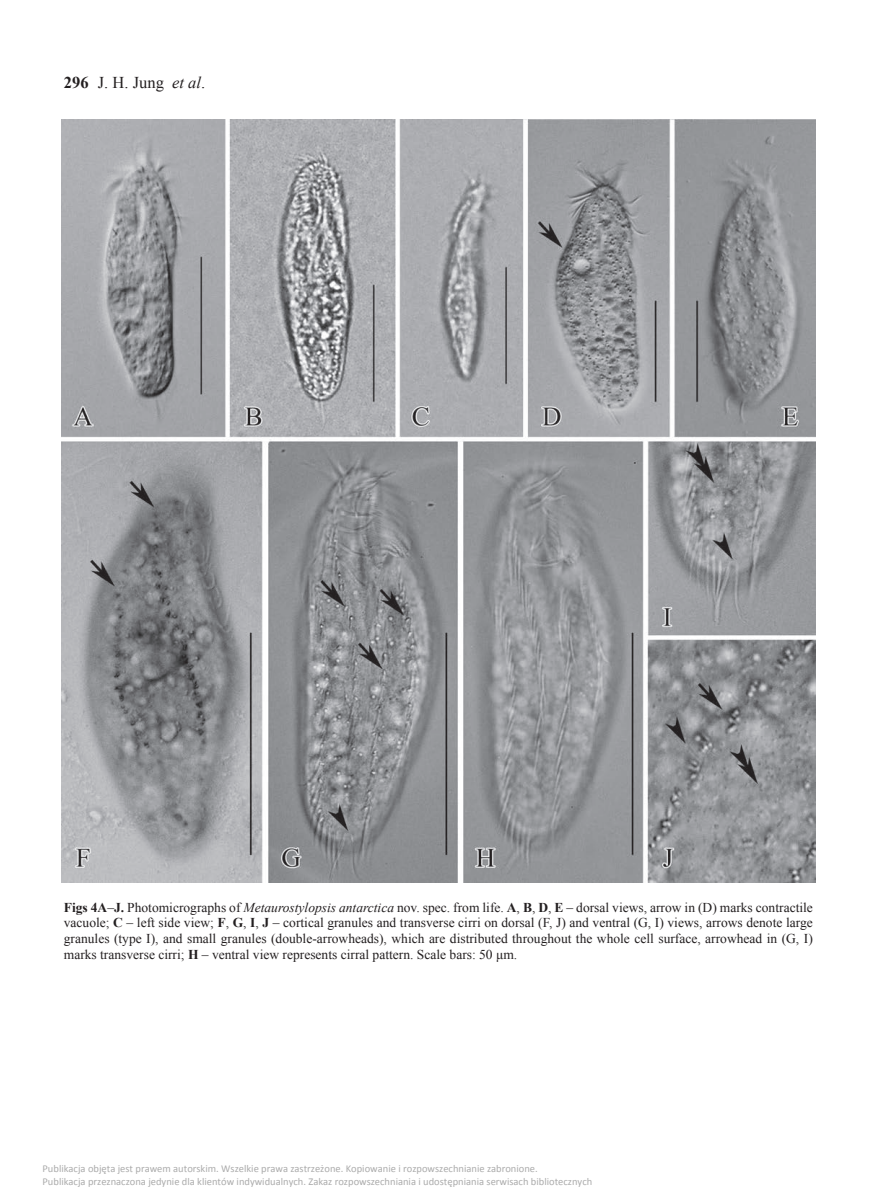
<style>
.page{position:relative;width:881px;height:1200px;background:#fff}
.page>*{position:absolute;margin:0;border:0;box-sizing:border-box;transform-origin:0 0}
.t1{font:16.5px "Times New Roman";color:#231f20}
.t2{font:13.5px/15.8px "Times New Roman";color:#231f20;text-align:justify}
.t3{font:10.5px/12.6px "Calibri";color:#ababab}
.s1{font-weight:700}
.s2{font-style:italic}
</style>
<div class="page">
<img style="left:62px;top:119px;width:752px;height:763px">
<p class="t1" style="left:64px;top:71px;width:143px"><span class="s1">296</span> J. H. Jung <span class="s2">et al</span>.</p>
<p class="t2" style="left:64px;top:898px;width:750px"><span class="s1">Figs 4A</span>–<span class="s1">J.</span> Photomicrographs of <span class="s2">Metaurostylopsis antarctica</span> nov. spec. from life. <span class="s1">A</span>, <span class="s1">B</span>, <span class="s1">D</span>, <span class="s1">E</span> – dorsal views, arrow in (D) marks contractile vacuole; <span class="s1">C</span> – left side view; <span class="s1">F</span>, <span class="s1">G</span>, <span class="s1">I</span>, <span class="s1">J</span> – cortical granules and transverse cirri on dorsal (F, J) and ventral (G, I) views, arrows denote large granules (type I), and small granules (double-arrowheads), which are distributed throughout the whole cell surface, arrowhead in (G, I) marks transverse cirri; <span class="s1">H</span> – ventral view represents cirral pattern. Scale bars: 50 μm.</p>
<p class="t3" style="left:43px;top:1161px;width:551px">Publikacja objęta jest prawem autorskim. Wszelkie prawa zastrzeżone. Kopiowanie i rozpowszechnianie zabronione.<br>Publikacja przeznaczona jedynie dla klientów indywidualnych. Zakaz rozpowszechniania i udostępniania serwisach bibliotecznych</p>
</div>
